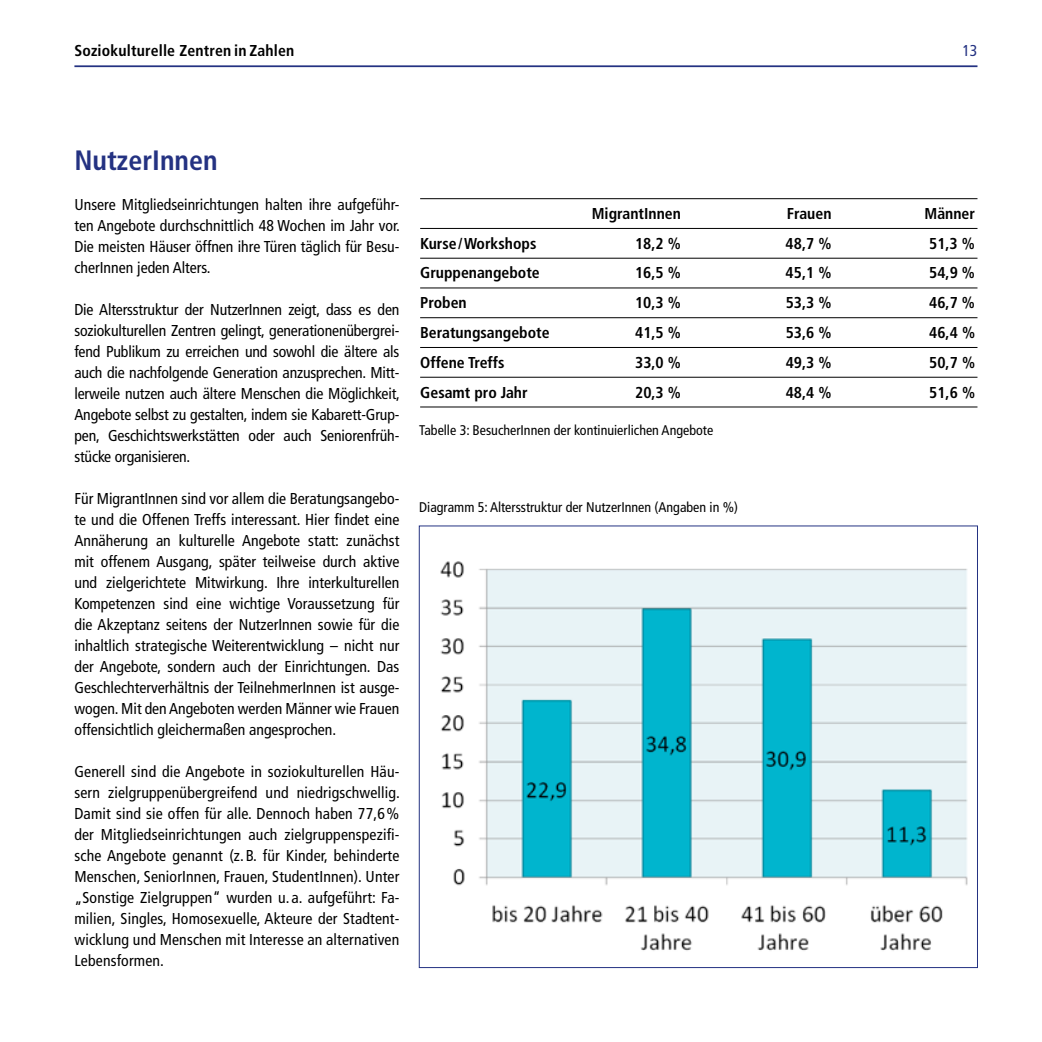
<style>
.page{position:relative;width:1042px;height:1042px;background:#fff}
.page>*{position:absolute;margin:0;border:0;box-sizing:border-box;transform-origin:0 0}
.t1{font:700 condensed 28px "Frutiger LT Com";color:#243282}
.t2{font:condensed 15.75px/21px "Frutiger LT Com";color:#000;text-align:justify}
.t3{font:700 condensed 15.75px "Frutiger LT Com";color:#000}
.t4{font:condensed 15.75px "Frutiger LT Com";color:#243282}
.t5{font:condensed 14px "Frutiger LT Com";color:#000}
</style>
<div class="page">
<hr style="left:74px;top:65px;width:903px;height:2px;background:#243282">
<hr style="left:420px;top:198px;width:557px;height:1px;background:#000">
<hr style="left:420px;top:228px;width:557px;height:1px;background:#000">
<hr style="left:420px;top:258px;width:557px;height:1px;background:#000">
<hr style="left:420px;top:287px;width:557px;height:1px;background:#000">
<hr style="left:420px;top:317px;width:557px;height:1px;background:#000">
<hr style="left:420px;top:347px;width:557px;height:1px;background:#000">
<hr style="left:420px;top:377px;width:557px;height:1px;background:#000">
<hr style="left:420px;top:406px;width:557px;height:1px;background:#000">
<img style="left:440px;top:561px;width:528px;height:390px">
<p class="t3" style="left:74px;top:42px;width:221px">Soziokulturelle Zentren in Zahlen</p>
<p class="t4" style="left:962px;top:42px;width:17px">13</p>
<h1 class="t1" style="left:74px;top:143px;width:145px">NutzerInnen</h1>
<p class="t2" style="left:74px;top:194px;width:327px">Unsere Mitgliedseinrichtungen halten ihre aufgeführ&shy;ten Angebote durchschnittlich 48 Wochen im Jahr vor.<br>Die meisten Häuser öffnen ihre Türen täglich für Besu&shy;cherInnen jeden Alters.</p>
<p class="t2" style="left:74px;top:299px;width:327px">Die Altersstruktur der NutzerInnen zeigt, dass es den soziokulturellen Zentren gelingt, generationenübergrei&shy;fend Publikum zu erreichen und sowohl die ältere als auch die nachfolgende Generation anzusprechen. Mitt&shy;lerweile nutzen auch ältere Menschen die Möglichkeit, Angebote selbst zu gestalten, indem sie Kabarett-Grup&shy;pen, Geschichtswerkstätten oder auch Seniorenfrüh&shy;stücke organisieren.</p>
<p class="t2" style="left:74px;top:488px;width:326px">Für MigrantInnen sind vor allem die Beratungsangebo&shy;te und die Offenen Treffs interessant. Hier findet eine Annäherung an kulturelle Angebote statt: zunächst mit offenem Ausgang, später teilweise durch aktive und zielgerichtete Mitwirkung. Ihre interkulturellen Kompetenzen sind eine wichtige Voraussetzung für die Akzeptanz seitens der NutzerInnen sowie für die inhaltlich strategische Weiterentwicklung – nicht nur der Angebote, sondern auch der Einrichtungen. Das Geschlechterverhältnis der TeilnehmerInnen ist ausge&shy;wogen. Mit den Angeboten werden Männer wie Frauen offensichtlich gleichermaßen angesprochen.</p>
<p class="t2" style="left:74px;top:761px;width:327px">Generell sind die Angebote in soziokulturellen Häu&shy;sern zielgruppenübergreifend und niedrigschwellig.<br>Damit sind sie offen für alle. Dennoch haben 77,6% der Mitgliedseinrichtungen auch zielgruppenspezifi&shy;sche Angebote genannt (z.B. für Kinder, behinderte Menschen, SeniorInnen, Frauen, StudentInnen). Unter „Sonstige Zielgruppen“ wurden u.a. aufgeführt: Fa&shy;milien, Singles, Homosexuelle, Akteure der Stadtent&shy;wicklung und Menschen mit Interesse an alternativen Lebensformen.</p>
<p class="t3" style="left:592px;top:204px;width:91px">MigrantInnen</p>
<p class="t3" style="left:787px;top:204px;width:46px">Frauen</p>
<p class="t3" style="left:924px;top:204px;width:52px">Männer</p>
<p class="t3" style="left:420px;top:234px;width:118px">Kurse/Workshops</p>
<p class="t3" style="left:635px;top:234px;width:47px">18,2 %</p>
<p class="t3" style="left:785px;top:234px;width:47px">48,7 %</p>
<p class="t3" style="left:929px;top:234px;width:47px">51,3 %</p>
<p class="t3" style="left:420px;top:264px;width:121px">Gruppenangebote</p>
<p class="t3" style="left:635px;top:264px;width:47px">16,5 %</p>
<p class="t3" style="left:785px;top:264px;width:47px">45,1 %</p>
<p class="t3" style="left:929px;top:264px;width:47px">54,9 %</p>
<p class="t3" style="left:420px;top:293px;width:48px">Proben</p>
<p class="t3" style="left:635px;top:293px;width:47px">10,3 %</p>
<p class="t3" style="left:785px;top:293px;width:47px">53,3 %</p>
<p class="t3" style="left:929px;top:293px;width:47px">46,7 %</p>
<p class="t3" style="left:420px;top:323px;width:131px">Beratungsangebote</p>
<p class="t3" style="left:635px;top:323px;width:47px">41,5 %</p>
<p class="t3" style="left:785px;top:323px;width:47px">53,6 %</p>
<p class="t3" style="left:929px;top:323px;width:47px">46,4 %</p>
<p class="t3" style="left:420px;top:353px;width:86px">Offene Treffs</p>
<p class="t3" style="left:635px;top:353px;width:47px">33,0 %</p>
<p class="t3" style="left:786px;top:353px;width:47px">49,3 %</p>
<p class="t3" style="left:929px;top:353px;width:47px">50,7 %</p>
<p class="t3" style="left:420px;top:383px;width:109px">Gesamt pro Jahr</p>
<p class="t3" style="left:635px;top:383px;width:47px">20,3 %</p>
<p class="t3" style="left:786px;top:383px;width:47px">48,4 %</p>
<p class="t3" style="left:929px;top:383px;width:47px">51,6 %</p>
<p class="t5" style="left:419px;top:422px;width:295px">Tabelle 3: BesucherInnen der kontinuierlichen Angebote</p>
<p class="t5" style="left:419px;top:499px;width:320px">Diagramm 5: Altersstruktur der NutzerInnen (Angaben in %)</p>
</div>
